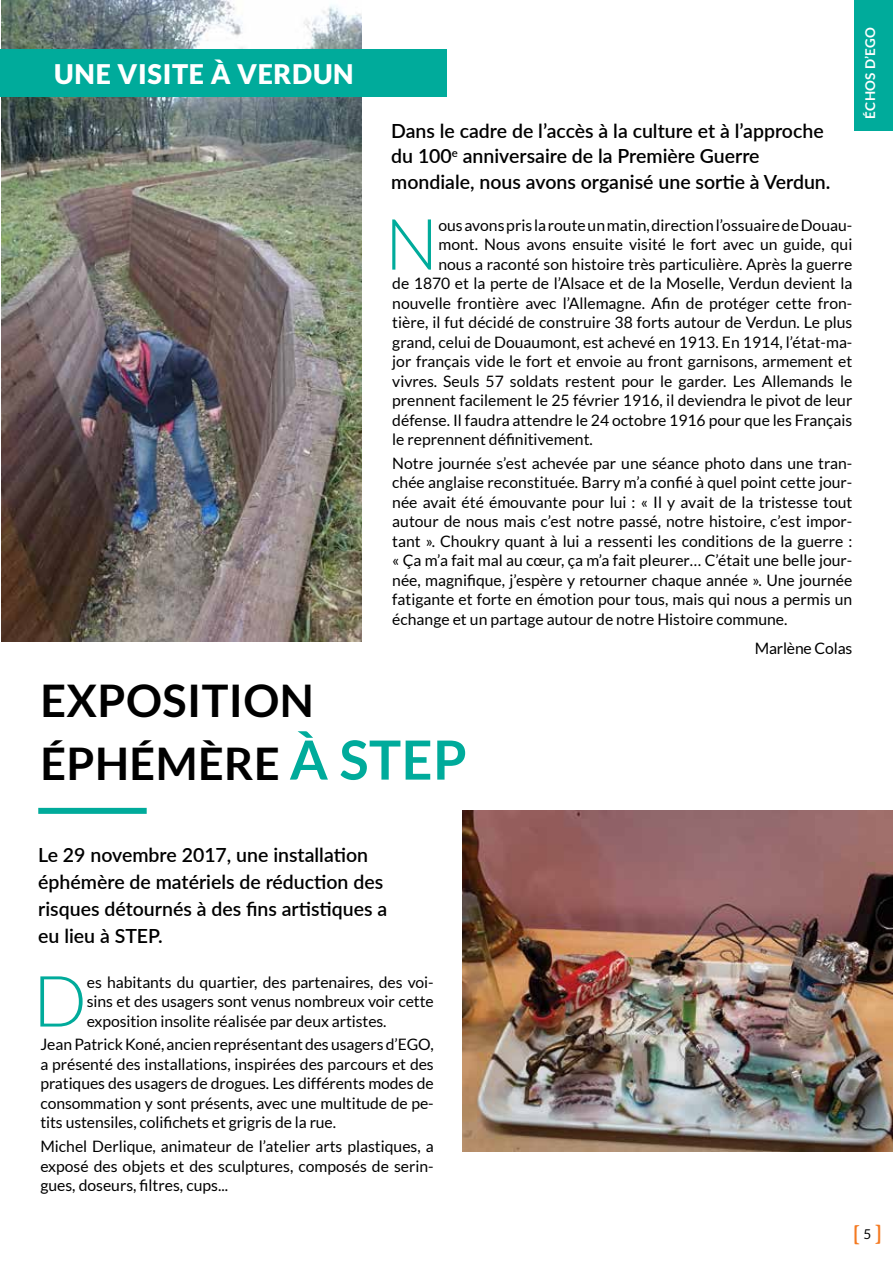
<style>
.page{position:relative;width:893px;height:1263px;background:#fff}
.page>*{position:absolute;margin:0;border:0;box-sizing:border-box;transform-origin:0 0}
.t1{font:300 70.8px "Lato";color:#00ab9b}
.t2{font:700 45px/63px "Lato";letter-spacing:.01em;color:#000}
.t3{font:900 27px "Lato";letter-spacing:.025em;color:#fff}
.t4{font:22.5px "Averia Serif";color:#f47920}
.t5{font:600 19.5px/27px "Lato";color:#000}
.t6{font:15.75px/19.5px "Lato";color:#000;text-align:justify}
.t7{font:700 13.5px "Lato";letter-spacing:.025em;color:#fff}
.t8{font:13.5px "Lato";color:#000}
.s1{font-size:54px;color:#00ab9b}
</style>
<div class="page">
<img style="left:1px;top:0;width:360px;height:641px">
<div style="left:0;top:49px;width:446px;height:47px;background:#00ab9b"></div>
<div style="left:855px;top:0;width:38px;height:130px;background:#00ab9b"></div>
<img style="left:462px;top:811px;width:431px;height:340px">
<div style="left:38px;top:808px;width:109px;height:6px;background:#00ab9b"></div>
<h3 class="t3" style="left:54px;top:58px;width:301px">UNE VISITE À VERDUN</h3>
<p class="t5" style="left:391px;top:117px;width:441px;line-height:25.5px">Dans le cadre de l’accès à la culture et à l’approche du 100<sup>e</sup> anniversaire de la Première Guerre mondiale, nous avons organisé une sortie à Verdun.</p>
<h1 class="t1" style="left:385px;top:206px;width:55px">N</h1>
<p class="t6" style="left:438px;top:215px;width:415px">ous avons pris la route un matin, direction l’ossuaire de Douau-</p>
<p class="t6" style="left:438px;top:235px;width:415px">mont. Nous avons ensuite visité le fort avec un guide, qui</p>
<p class="t6" style="left:438px;top:254px;width:415px">nous a raconté son histoire très particulière. Après la guerre</p>
<p class="t6" style="left:392px;top:274px;width:462px">de 1870 et la perte de l’Alsace et de la Moselle, Verdun devient la</p>
<p class="t6" style="left:392px;top:293px;width:462px">nouvelle frontière avec l’Allemagne. Afin de protéger cette fron-</p>
<p class="t6" style="left:392px;top:313px;width:462px">tière, il fut décidé de construire 38 forts autour de Verdun. Le plus</p>
<p class="t6" style="left:392px;top:332px;width:462px">grand, celui de Douaumont, est achevé en 1913. En 1914, l’état-ma-</p>
<p class="t6" style="left:392px;top:352px;width:462px">jor français vide le fort et envoie au front garnisons, armement et</p>
<p class="t6" style="left:392px;top:371px;width:462px">vivres. Seuls 57 soldats restent pour le garder. Les Allemands le</p>
<p class="t6" style="left:392px;top:391px;width:462px">prennent facilement le 25 février 1916, il deviendra le pivot de leur</p>
<p class="t6" style="left:392px;top:410px;width:462px">défense. Il faudra attendre le 24 octobre 1916 pour que les Français</p>
<p class="t6" style="left:392px;top:430px;width:202px">le reprennent définitivement.</p>
<p class="t6" style="left:392px;top:453px;width:462px">Notre journée s’est achevée par une séance photo dans une tran&shy;chée anglaise reconstituée. Barry m’a confié à quel point cette jour&shy;née avait été émouvante pour lui : « Il y avait de la tristesse tout autour de nous mais c’est notre passé, notre histoire, c’est impor&shy;tant ». Choukry quant à lui a ressenti les conditions de la guerre : « Ça m’a fait mal au cœur, ça m’a fait pleurer… C’était une belle jour&shy;née, magnifique, j’espère y retourner chaque année ». Une journée fatigante et forte en émotion pour tous, mais qui nous a permis un échange et un partage autour de notre Histoire commune.</p>
<p class="t6" style="left:755px;top:639px;width:99px">Marlène Colas</p>
<p class="t7" style="left:862px;top:119px;width:94px;rotate:-90deg">ÉCHOS D’EGO</p>
<h2 class="t2" style="left:40px;top:668px;width:422px">EXPOSITION<br>ÉPHÉMÈRE <span class="s1">À STEP</span></h2>
<p class="t5" style="left:38px;top:840px;width:351px">Le 29 novembre 2017, une installation éphémère de matériels de réduction des risques détournés à des fins artistiques a eu lieu à STEP.</p>
<h1 class="t1" style="left:33px;top:963px;width:55px">D</h1>
<p class="t6" style="left:87px;top:972px;width:348px">es habitants du quartier, des partenaires, des voi&shy;sins et des usagers sont venus nombreux voir cette exposition insolite réalisée par deux artistes.</p>
<p class="t6" style="left:40px;top:1035px;width:395px">Jean Patrick Koné, ancien représentant des usagers d’EGO, a présenté des installations, inspirées des parcours et des pratiques des usagers de drogues. Les différents modes de consommation y sont présents, avec une multitude de pe&shy;tits ustensiles, colifichets et grigris de la rue.</p>
<p class="t6" style="left:40px;top:1136px;width:395px">Michel Derlique, animateur de l’atelier arts plastiques, a exposé des objets et des sculptures, composés de serin&shy;gues, doseurs, filtres, cups...</p>
<h3 class="t4" style="left:852px;top:1221px;width:9px">[</h3>
<h3 class="t4" style="left:882px;top:1248px;width:9px;rotate:-180deg">[</h3>
<p class="t8" style="left:863px;top:1227px;width:9px">5</p>
</div>
